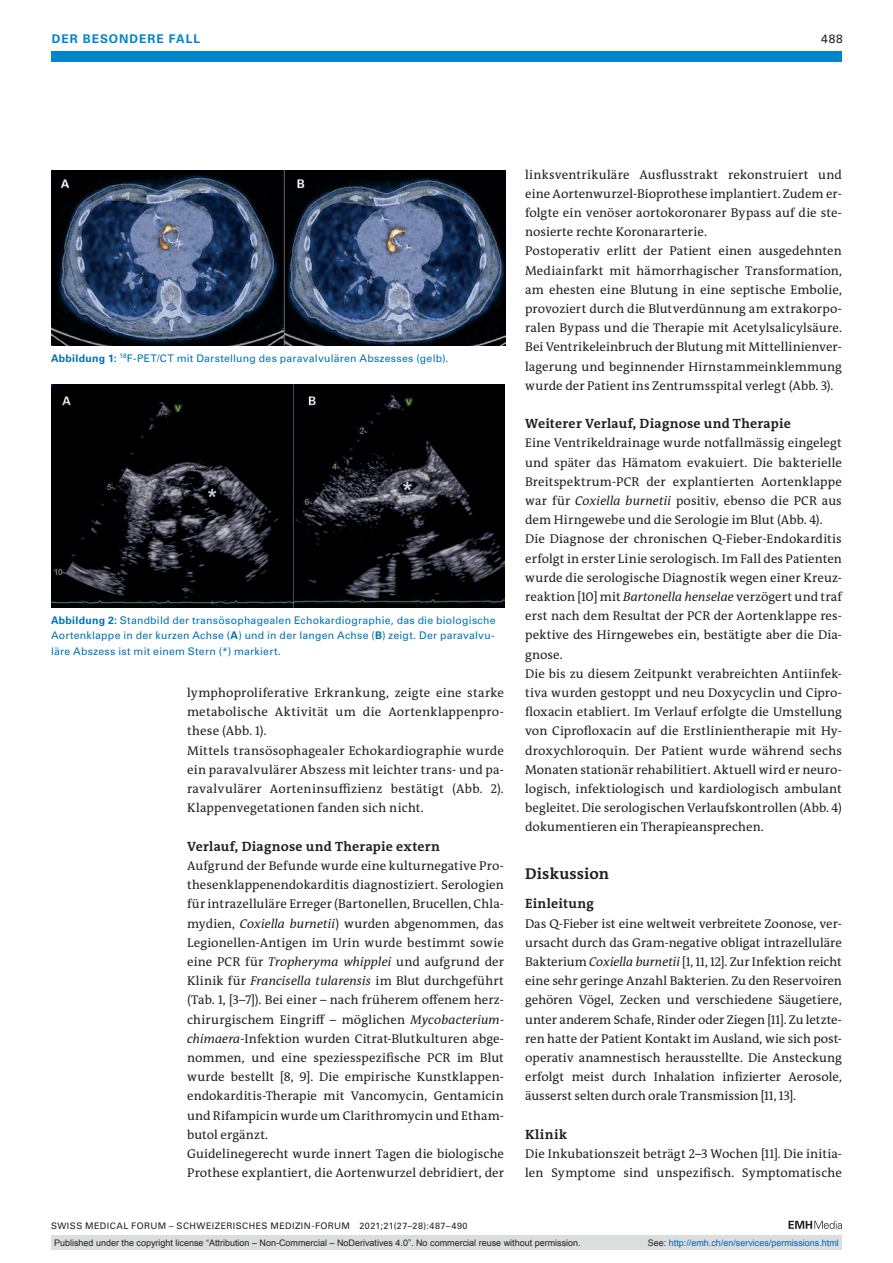
<style>
.page{position:relative;width:893px;height:1263px;background:#fff}
.page>*{position:absolute;margin:0;border:0;box-sizing:border-box;transform-origin:0 0}
.section-h1{font:700 15.75px "The Antiqua B W7";letter-spacing:.01em;color:#231f20}
.section-h2{font:700 13.5px "The Antiqua B W7";letter-spacing:.02em;color:#231f20}
.section-pn{font:12.75px/19.2px "The Antiqua B W5 Plain";letter-spacing:.005em;color:#231f20;text-align:justify}
.ressort{font:700 12px "Univers LT Std";color:#0084ca}
.ressort-2{font:12px "Univers LT Std";color:#231f20}
.fig-caption{font:10.5px/15.8px "Univers LT Std";letter-spacing:.025em;color:#0072b2;text-align:justify}
.t1{font:9px "Arial";color:#231f20}
.fusszeile{font:9px "Univers LT Std";letter-spacing:.05em;color:#231f20}
.t2{font:9px "Arial";color:#0066b3}
.s1{font-weight:700}
.s2{font-style:italic}
.s3{color:#231f20}
</style>
<div class="page">
<div style="left:51px;top:51px;width:791px;height:11px;background:#0084ca"></div>
<svg style="left:788px;top:1221px;width:54px;height:8px"></svg>
<img style="left:51px;top:170px;width:454px;height:175px">
<img style="left:51px;top:384px;width:453px;height:223px">
<div style="left:51px;top:1235px;width:791px;height:15px;background:#dcdddf"></div>
<p class="ressort" style="left:52px;top:31px;width:41px">DER BESONDERE</p>
<p class="ressort" style="left:169px;top:31px;width:17px">FALL</p>
<p class="ressort-2" style="left:821px;top:31px;width:23px">488</p>
<p class="fig-caption" style="left:51px;top:350px;width:399px"><span class="s1">ABBILDUNG 1:</span> <sup>18</sup>F-PET/CT mit Darstellung des paravalvulären Abszesses (gelb).</p>
<p class="fig-caption" style="left:51px;top:612px;width:446px"><span class="s1">ABBILDUNG 2:</span> Standbild der transösophagealen Echokardiographie, das die biologische Aortenklappe in der kurzen Achse (<span class="s1">A</span>) und in der langen Achse (<span class="s1">B</span>) zeigt. Der paravalvu&shy;läre Abszess ist mit einem Stern (*) markiert.</p>
<p class="section-pn" style="left:187px;top:683px;width:318px">lymphoproliferative Erkrankung, zeigte eine starke metabolische Aktivität um die Aortenklappenpro&shy;these (Abb. 1).</p>
<p class="section-pn" style="left:187px;top:741px;width:318px">Mittels transösophagealer Echokardiographie wurde ein paravalvulärer Abszess mit leichter trans- und pa&shy;ravalvulärer Aorteninsuffizienz bestätigt (Abb. 2).<br>Klappenvegetationen fanden sich nicht.</p>
<p class="section-h2" style="left:187px;top:837px;width:254px">Verlauf, Diagnose und Therapie extern</p>
<p class="section-pn" style="left:187px;top:856px;width:318px">Aufgrund der Befunde wurde eine kulturnegative Pro&shy;thesenklappenendokarditis diagnostiziert. Serologien für intrazelluläre Erreger (Bartonellen, Brucellen, Chla&shy;mydien, <span class="s2">Coxiella burnetii</span>) wurden abgenommen, das Legionellen-Antigen im Urin wurde bestimmt sowie eine PCR für <span class="s2">Tropheryma whipplei</span> und aufgrund der Klinik für <span class="s2">Francisella tularensis</span> im Blut durchgeführt (Tab. 1, [3–7]). Bei einer – nach früherem offenem herz&shy;chirurgischem Eingriff – möglichen <span class="s2">Mycobacterium&shy;chimaera</span>-Infektion wurden Citrat-Blutkulturen abge&shy;nommen, und eine speziesspezifische PCR im Blut wurde bestellt [8, 9]. Die empirische Kunstklappen&shy;endokarditis-Therapie mit Vancomycin, Gentamicin und Rifampicin wurde um Clarithromycin und Etham&shy;butol ergänzt.</p>
<p class="section-pn" style="left:187px;top:1144px;width:318px">Guidelinegerecht wurde innert Tagen die biologische<br>Prothese explantiert, die Aortenwurzel debridiert, der</p>
<p class="fusszeile" style="left:51px;top:1220px;width:418px">SWISS MEDICAL FORUM – SCHWEIZERISCHES MEDIZIN-FORUM 2021;21(27–28):487–490</p>
<p class="section-pn" style="left:525px;top:165px;width:318px">linksventrikuläre Ausflusstrakt rekonstruiert und eine Aortenwurzel-Bioprothese implantiert. Zudem er&shy;folgte ein venöser aortokoronarer Bypass auf die ste&shy;nosierte rechte Koronararterie.</p>
<p class="section-pn" style="left:525px;top:242px;width:318px">Postoperativ erlitt der Patient einen ausgedehnten Mediainfarkt mit hämorrhagischer Transformation, am ehesten eine Blutung in eine septische Embolie, provoziert durch die Blutverdünnung am extrakorpo&shy;ralen Bypass und die Therapie mit Acetylsalicylsäure.<br>Bei Ventrikeleinbruch der Blutung mit Mittellinienver&shy;lagerung und beginnender Hirnstammeinklemmung wurde der Patient ins Zentrumsspital verlegt (Abb. 3).</p>
<p class="section-h2" style="left:525px;top:415px;width:267px">Weiterer Verlauf, Diagnose und Therapie</p>
<p class="section-pn" style="left:525px;top:434px;width:318px">Eine Ventrikeldrainage wurde notfallmässig eingelegt und später das Hämatom evakuiert. Die bakterielle Breitspektrum-PCR der explantierten Aortenklappe war für <span class="s2">Coxiella burnetii</span> positiv, ebenso die PCR aus dem Hirngewebe und die Serologie im Blut (Abb. 4).</p>
<p class="section-pn" style="left:525px;top:530px;width:318px">Die Diagnose der chronischen Q-Fieber-Endokarditis erfolgt in erster Linie serologisch. Im Fall des Patienten wurde die serologische Diagnostik wegen einer Kreuz&shy;reaktion [10] mit <span class="s2">Bartonella henselae</span> verzögert und traf erst nach dem Resultat der PCR der Aortenklappe res&shy;pektive des Hirngewebes ein, bestätigte aber die Dia&shy;gnose.</p>
<p class="section-pn" style="left:525px;top:664px;width:318px">Die bis zu diesem Zeitpunkt verabreichten Antiinfek&shy;tiva wurden gestoppt und neu Doxycyclin und Cipro&shy;floxacin etabliert. Im Verlauf erfolgte die Umstellung von Ciprofloxacin auf die Erstlinientherapie mit Hy&shy;droxychloroquin. Der Patient wurde während sechs Monaten stationär rehabilitiert. Aktuell wird er neuro&shy;logisch, infektiologisch und kardiologisch ambulant begleitet. Die serologischen Verlaufskontrollen (Abb. 4) dokumentieren ein Therapieansprechen.</p>
<p class="section-h1" style="left:525px;top:864px;width:86px">Diskussion</p>
<p class="section-h2" style="left:525px;top:895px;width:70px">Einleitung</p>
<p class="section-pn" style="left:525px;top:914px;width:318px">Das Q-Fieber ist eine weltweit verbreitete Zoonose, ver&shy;ursacht durch das Gram-negative obligat intrazelluläre Bakterium <span class="s2">Coxiella burnetii</span> [1, 11, 12]. Zur Infektion reicht eine sehr geringe Anzahl Bakterien. Zu den Reservoiren gehören Vögel, Zecken und verschiedene Säugetiere, unter anderem Schafe, Rinder oder Ziegen [11]. Zu letzte&shy;ren hatte der Patient Kontakt im Ausland, wie sich post&shy;operativ anamnestisch herausstellte. Die Ansteckung erfolgt meist durch Inhalation infizierter Aerosole, äusserst selten durch orale Transmission [11, 13].</p>
<p class="section-h2" style="left:525px;top:1125px;width:43px">Klinik</p>
<p class="section-pn" style="left:525px;top:1144px;width:318px">Die Inkubationszeit beträgt 2–3 Wochen [11]. Die initia&shy;len Symptome sind unspezifisch. Symptomatische</p>
<p class="t1" style="left:54px;top:1237px;width:528px">Published under the copyright license “Attribution – Non-Commercial – NoDerivatives 4.0”. No commercial reuse without permission.</p>
<p class="t2" style="left:648px;top:1237px;width:193px"><span class="s3">See:</span> http://emh.ch/en/services/permissions.html</p>
</div>
